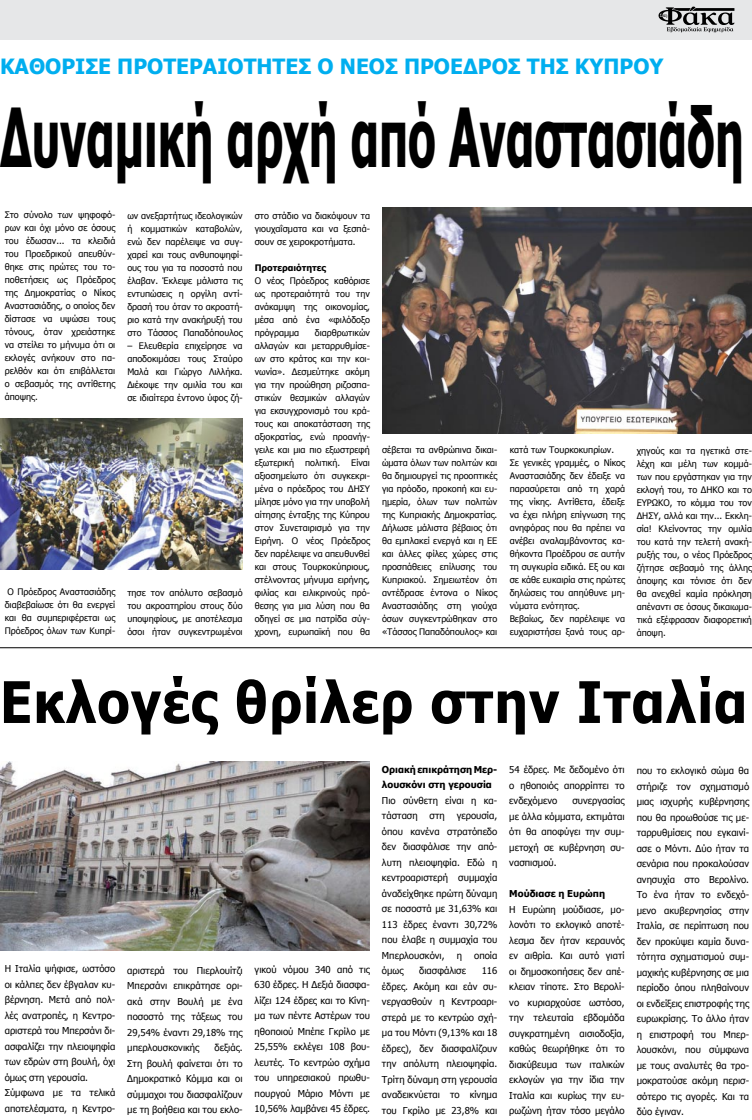
<style>
.page{position:relative;width:752px;height:1120px;background:#fff}
.page>*{position:absolute;margin:0;border:0;box-sizing:border-box;transform-origin:0 0}
.t1{font:700 81px "Tahoma";color:#000;scale:.56 1}
.t2{font:700 57.4px "Tahoma";letter-spacing:.02em;color:#000;scale:.91 1}
.t3{font:700 21px "Tahoma";color:#00aeef}
.t4{font:9.5px/15.5px "Tahoma";color:#000;text-align:justify}
.t5{font:700 9.5px/15.5px "Tahoma";color:#000}
.t6{font:9px/13px "Tahoma";color:#000;text-align:justify}
.t7{font:700 9px "Tahoma";color:#000}
</style>
<div class="page">
<img style="left:382px;top:207px;width:369px;height:227px">
<div style="left:0;top:0;width:751px;height:39px;background:#e6e7e8"></div>
<svg style="left:658px;top:7px;width:76px;height:25px"></svg>
<hr style="left:0;top:647px;width:751px;height:1px;background:#000">
<img style="left:0;top:761px;width:370px;height:189px">
<img style="left:0;top:419px;width:242px;height:151px">
<h3 class="t3" style="left:0;top:52px;width:664px">ΚΑΘΟΡΙΣΕ ΠΡΟΤΕΡΑΙΟΤΗΤΕΣ Ο ΝΕΟΣ ΠΡΟΕΔΡΟΣ ΤΗΣ ΚΥΠΡΟΥ</h3>
<h1 class="t1" style="left:0;top:80px;width:1328px">Δυναμική αρχή από Αναστασιάδη</h1>
<p class="t6" style="left:5px;top:207px;width:112px">Στο σύνολο των ψηφοφό&shy;ρων και όχι μόνο σε όσους του έδωσαν... τα κλειδιά του Προεδρικού απευθύν&shy;θηκε στις πρώτες του το&shy;ποθετήσεις ως Πρόεδρος της Δημοκρατίας ο Νίκος Αναστασιάδης, ο οποίος δεν δίστασε να υψώσει τους τόνους, όταν χρειάστηκε να στείλει το μήνυμα ότι οι εκλογές ανήκουν στο πα&shy;ρελθόν και ότι επιβάλλεται ο σεβασμός της αντίθετης άποψης.</p>
<p class="t6" style="left:127px;top:208px;width:117px">ων ανεξαρτήτως ιδεολογικών ή κομματικών καταβολών, ενώ δεν παρέλειψε να συγ&shy;χαρεί και τους ανθυποψηφί&shy;ους του για τα ποσοστά που έλαβαν. Έκλεψε μάλιστα τις εντυπώσεις η οργίλη αντί&shy;δρασή του όταν το ακροατή&shy;ριο κατά την ανακήρυξή του στο Τάσσος Παπαδόπουλος</p>
<p class="t6" style="left:127px;top:338px;width:117px">– Ελευθερία επιχείρησε να αποδοκιμάσει τους Σταύρο Μαλά και Γιώργο Λιλλήκα.<br>Διέκοψε την ομιλία του και σε ιδιαίτερα έντονο ύφος ζή-</p>
<p class="t6" style="left:254px;top:209px;width:117px">στο στάδιο να διακόψουν τα γιουχαΐσματα και να ξεσπά&shy;σουν σε χειροκροτήματα.</p>
<p class="t7" style="left:254px;top:261px;width:73px">Προτεραιότητες</p>
<p class="t6" style="left:254px;top:274px;width:117px">Ο νέος Πρόεδρος καθόρισε ως προτεραιότητά του την ανάκαμψη της οικονομίας, μέσα από ένα «φιλόδοξο πρόγραμμα</p>
<p class="t6" style="left:254px;top:326px;width:117px;text-indent:60px">διαρθρωτικών αλλαγών και μεταρρυθμίσε&shy;ων στο κράτος και την κοι&shy;νωνία». Δεσμεύτηκε ακόμη για την προώθηση ριζοσπα&shy;στικών θεσμικών αλλαγών για εκσυγχρονισμό του κρά&shy;τους και αποκατάσταση της αξιοκρατίας, ενώ προανήγ&shy;γειλε και μια πιο εξωστρεφή εξωτερική πολιτική. Είναι αξιοσημείωτο ότι συγκεκρι&shy;μένα ο πρόεδρος του ΔΗΣΥ μίλησε μόνο για την υποβολή αίτησης ένταξης της Κύπρου στον Συνεταιρισμό για την Ειρήνη. Ο νέος Πρόεδρος δεν παρέλειψε να απευθυνθεί και στους Τουρκοκύπριους, στέλνοντας μήνυμα ειρήνης, φιλίας και ειλικρινούς πρό&shy;θεσης για μια λύση που θα οδηγεί σε μια πατρίδα σύγ&shy;χρονη, ευρωπαϊκή που θα</p>
<p class="t6" style="left:509px;top:443px;width:117px;text-align:left">κατά των Τουρκοκυπρίων.<br>Σε γενικές γραμμές, ο Νίκος<br>Αναστασιάδης δεν έδειξε να παρασύρεται από τη χαρά της νίκης. Αντίθετα, έδειξε να έχει πλήρη επίγνωση της ανηφόρας που θα πρέπει να ανέβει αναλαμβάνοντας κα&shy;θήκοντα Προέδρου σε αυτήν τη συγκυρία ειδικά. Εξ ου και σε κάθε ευκαιρία στις πρώτες δηλώσεις του απηύθυνε μη&shy;νύματα ενότητας.<br>Βεβαίως, δεν παρέλειψε να ευχαριστήσει ξανά τους αρ-</p>
<p class="t6" style="left:382px;top:443px;width:117px">σέβεται τα ανθρώπινα δικαι&shy;ώματα όλων των πολιτών και θα δημιουργεί τις προοπτικές για πρόοδο, προκοπή και ευ&shy;ημερία, όλων των πολιτών της Κυπριακής Δημοκρατίας.<br>Δήλωσε μάλιστα βέβαιος ότι θα εμπλακεί ενεργά και η ΕΕ και άλλες φίλες χώρες στις προσπάθειες επίλυσης του Κυπριακού. Σημειωτέον ότι αντέδρασε έντονα ο Νίκος Αναστασιάδης στη γιούχα όσων συγκεντρώθηκαν στο «Τάσσος Παπαδόπουλος» και</p>
<p class="t6" style="left:636px;top:443px;width:117px">χηγούς και τα ηγετικά στε&shy;λέχη και μέλη των κομμά&shy;των που εργάστηκαν για την εκλογή του, το ΔΗΚΟ και το ΕΥΡΩΚΟ, το κόμμα του τον ΔΗΣΥ, αλλά και την... Εκκλη&shy;σία! Κλείνοντας την ομιλία του κατά την τελετή ανακή&shy;ρυξής του, ο νέος Πρόεδρος ζήτησε σεβασμό της άλλης άποψης και τόνισε ότι δεν θα ανεχθεί καμία πρόκληση απέναντι σε όσους δικαιωμα&shy;τικά εξέφρασαν διαφορετική άποψη.</p>
<p class="t6" style="left:5px;top:584px;width:112px;text-align:center">Ο Πρόεδρος Αναστασιάδης διαβεβαίωσε ότι θα ενεργεί και θα συμπεριφέρεται ως<br>Πρόεδρος όλων των Κυπρί-</p>
<p class="t6" style="left:127px;top:585px;width:117px">τησε τον απόλυτο σεβασμό του ακροατηρίου στους δύο υποψηφίους, με αποτέλεσμα όσοι ήταν συγκεντρωμένοι</p>
<h2 class="t2" style="left:0;top:662px;width:822px">Εκλογές θρίλερ στην Ιταλία</h2>
<p class="t4" style="left:5px;top:960px;width:112px;text-align:left">Η Ιταλία ψήφισε, ωστόσο οι κάλπες δεν έβγαλαν κυ&shy;βέρνηση. Μετά από πολ&shy;λές ανατροπές, η Κεντρο&shy;αριστερά του Μπερσάνι δι&shy;ασφαλίζει την πλειοψηφία των εδρών στη βουλή, όχι όμως στη γερουσία.<br>Σύμφωνα με τα τελικά αποτελέσματα, η Κεντρο-</p>
<p class="t4" style="left:127px;top:962px;width:117px">αριστερά του Πιερλουίτζι Μπερσάνι επικράτησε ορι&shy;ακά στην Βουλή με ένα ποσοστό της τάξεως του 29,54% έναντι 29,18% της μπερλουσκονικής</p>
<p class="t4" style="left:127px;top:1039px;width:117px;text-indent:87px">δεξιάς.<br>Στη βουλή φαίνεται ότι το Δημοκρατικό Κόμμα και οι σύμμαχοι του διασφαλίζουν με τη βοήθεια και του εκλο-</p>
<p class="t4" style="left:254px;top:961px;width:117px">γικού νόμου 340 από τις 630 έδρες. Η Δεξιά διασφα&shy;λίζει 124 έδρες και το Κίνη&shy;μα των πέντε Αστέρων του ηθοποιού Μπέπε Γκρίλο με 25,55% εκλέγει 108 βου&shy;λευτές. Το κεντρώο σχήμα του υπηρεσιακού πρωθυ&shy;πουργού Μάριο Μόντι με 10,56% λαμβάνει 45 έδρες.</p>
<p class="t5" style="left:382px;top:761px;width:117px">Οριακή επικράτηση Μερ&shy;λουσκόνι στη γερουσία</p>
<p class="t4" style="left:382px;top:792px;width:117px">Πιο σύνθετη είναι η κα&shy;τάσταση στη γερουσία, όπου κανένα στρατόπεδο δεν διασφάλισε την από&shy;λυτη πλειοψηφία. Εδώ η κεντροαριστερή συμμαχία άναδείχθηκε πρώτη δύναμη σε ποσοστά με 31,63% και 113 έδρες έναντι 30,72% που έλαβε η συμμαχία του Μπερλουσκόνι,</p>
<p class="t4" style="left:456px;top:947px;width:7px">η</p>
<p class="t4" style="left:474px;top:947px;width:25px">οποία</p>
<p class="t4" style="left:382px;top:962px;width:23px">όμως</p>
<p class="t4" style="left:419px;top:962px;width:48px">διασφάλισε</p>
<p class="t4" style="left:382px;top:962px;width:117px;text-indent:100px">116 έδρες. Ακόμη και εάν συ&shy;νεργασθούν η Κεντροαρι&shy;στερά με το κεντρώο σχή&shy;μα του Μόντι (9,13% και 18 έδρες), δεν διασφαλίζουν την απόλυτη πλειοψηφία.<br>Τρίτη δύναμη στη γερουσία αναδεικνύεται το κίνημα του Γκρίλο με 23,8% και</p>
<p class="t4" style="left:509px;top:761px;width:117px">54 έδρες. Με δεδομένο ότι ο ηθοποιός απορρίπτει το ενδεχόμενο</p>
<p class="t4" style="left:509px;top:792px;width:117px;text-indent:63px">συνεργασίας με άλλα κόμματα, εκτιμάται ότι θα αποφύγει την συμ&shy;μετοχή σε κυβέρνηση συ&shy;νασπισμού.</p>
<p class="t5" style="left:509px;top:885px;width:97px">Μούδιασε η Ευρώπη</p>
<p class="t4" style="left:509px;top:901px;width:117px">Η Ευρώπη μούδιασε, μο&shy;λονότι το εκλογικό αποτέ&shy;λεσμα δεν ήταν κεραυνός εν αιθρία. Και αυτό γιατί οι δημοσκοπήσεις δεν απέ&shy;κλειαν τίποτε. Στο Βερολί&shy;νο κυριαρχούσε ωστόσο, την τελευταία εβδομάδα συγκρατημένη αισιοδοξία, καθώς θεωρήθηκε ότι το διακύβευμα των ιταλικών εκλογών για την ίδια την Ιταλία και κυρίως την ευ&shy;ρωζώνη ήταν τόσο μεγάλο</p>
<p class="t4" style="left:636px;top:762px;width:114px">που το εκλογικό σώμα θα στήριζε τον σχηματισμό μιας ισχυρής κυβέρνησης που θα προωθούσε τις με&shy;ταρρυθμίσεις που εγκαινί&shy;ασε ο Μόντι. Δύο ήταν τα σενάρια που προκαλούσαν ανησυχία στο Βερολίνο.<br>Το ένα ήταν το ενδεχό&shy;μενο ακυβερνησίας στην Ιταλία, σε περίπτωση που δεν προκύψει καμία δυνα&shy;τότητα σχηματισμού συμ&shy;μαχικής κυβέρνησης σε μια περίοδο όπου πληθαίνουν οι ενδείξεις επιστροφής της ευρωκρίσης. Το άλλο ήταν η επιστροφή του Μπερ&shy;λουσκόνι, που σύμφωνα με τους αναλυτές θα τρο&shy;μοκρατούσε ακόμη περισ&shy;σότερο τις αγορές. Και τα δύο έγιναν.</p>
</div>
